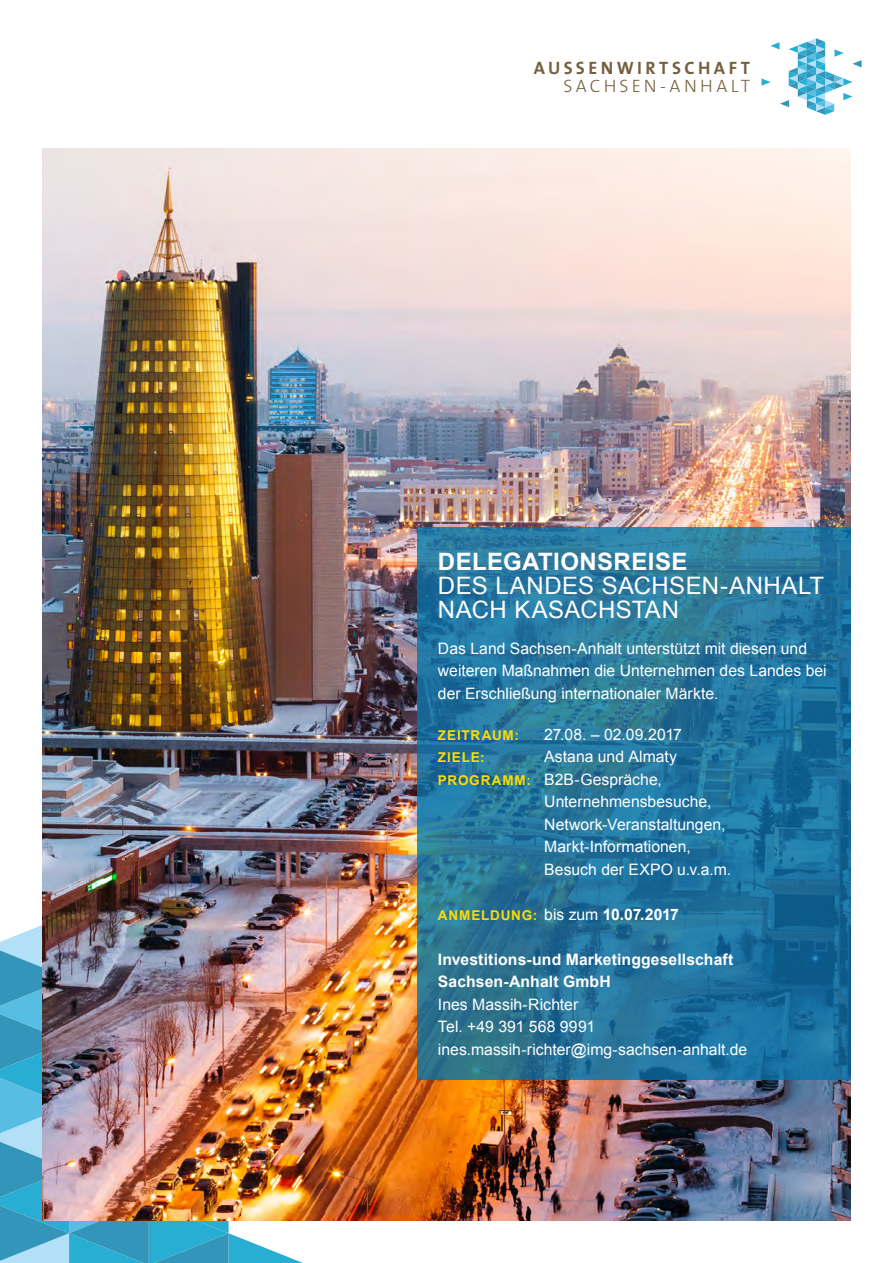
<style>
.page{position:relative;width:893px;height:1263px;background:#fff}
.page>*{position:absolute;margin:0;border:0;box-sizing:border-box;transform-origin:0 0}
.t1{font:24px/24px "Arial";letter-spacing:.015em;color:#fff}
.t2{font:700 24px "Arial";letter-spacing:.015em;color:#fff}
.t3{font:700 18px "The Sans";letter-spacing:.19em;color:#75603e}
.t4{font:18px "The Sans Light Caps";letter-spacing:.175em;color:#75603e}
.t5{font:15.75px/22.5px "Arial";color:#fff}
.t6{font:700 15.75px "Arial";letter-spacing:.005em;color:#fff}
.t7{font:700 13.5px "Arial";letter-spacing:.06em;color:#ffdc01}
.s1{font-weight:700;font-size:13.5px;color:#ffdc01}
.s2{font-weight:400;font-size:15.75px;color:#fff}
.s3{font-size:15.75px;color:#fff}
</style>
<div class="page">
<svg style="left:0;top:914px;width:385px;height:349px"></svg>
<img style="left:43px;top:149px;width:807px;height:1071px">
<svg style="left:417px;top:527px;width:433px;height:553px;background:#23749b"></svg>
<svg style="left:761px;top:38px;width:101px;height:77px"></svg>
<p class="t3" style="left:534px;top:53px;width:218px">AUSSENWIRTSCHAFT</p>
<p class="t4" style="left:563px;top:71px;width:188px">SACHSEN-ANHALT</p>
<p class="t2" style="left:438px;top:546px;width:251px">DELEGATIONSREISE</p>
<p class="t1" style="left:438px;top:574px;width:388px">DES LANDES SACHSEN-ANHALT<br>NACH KASACHSTAN</p>
<p class="t5" style="left:438px;top:637px;width:390px">Das Land Sachsen-Anhalt unterstützt mit diesen und weiteren Maßnahmen die Unternehmen des Landes bei der Erschließung internationaler Märkte.</p>
<p class="t7" style="left:438px;top:726px;width:83px">ZEITRAUM:</p>
<p class="t5" style="left:544px;top:723px;width:139px">27.08. – 02.09.2017</p>
<p class="t7" style="left:438px;top:749px;width:48px">ZIELE:</p>
<p class="t5" style="left:438px;top:746px;width:241px;text-indent:106px">Astana und Almaty<br><span class="s1">PROGRAMM:</span> B2B-Gespräche,</p>
<p class="t5" style="left:544px;top:791px;width:169px">Unternehmensbesuche,</p>
<p class="t5" style="left:544px;top:813px;width:183px">Network-Veranstaltungen,</p>
<p class="t5" style="left:544px;top:836px;width:148px">Markt-Informationen,</p>
<p class="t5" style="left:544px;top:858px;width:188px">Besuch der EXPO u.v.a.m.</p>
<p class="t7" style="left:438px;top:906px;width:242px">ANMELDUNG: <span class="s2">bis zum</span> <span class="s3">10.07.2017</span></p>
<p class="t6" style="left:438px;top:949px;width:297px">Investitions-und Marketinggesellschaft</p>
<p class="t6" style="left:438px;top:971px;width:174px">Sachsen-Anhalt GmbH</p>
<p class="t5" style="left:438px;top:993px;width:142px">Ines Massih-Richter</p>
<p class="t5" style="left:438px;top:1016px;width:159px">Tel. +49 391 568 9991</p>
<p class="t5" style="left:438px;top:1038px;width:311px">ines.massih-richter@img-sachsen-anhalt.de</p>
</div>
